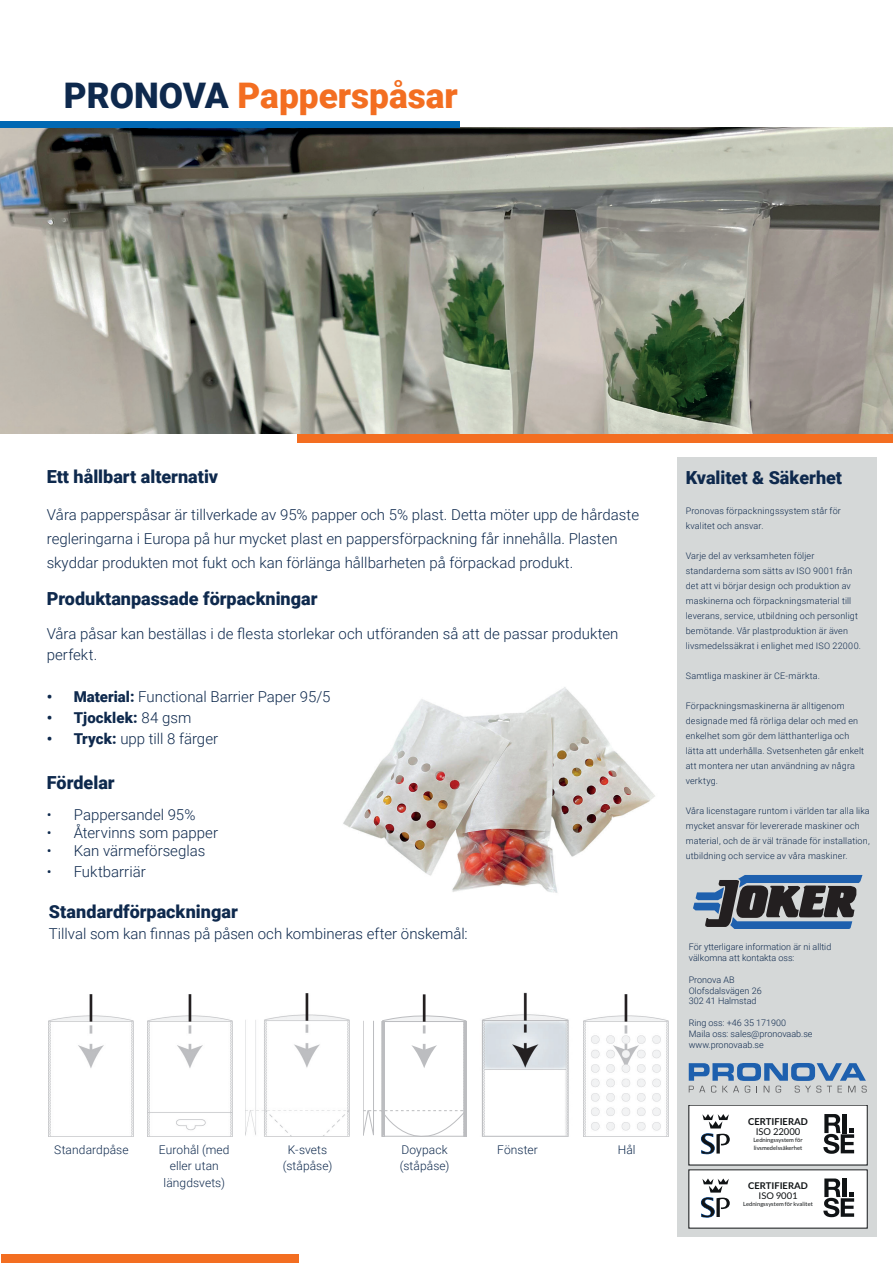
<style>
.page{position:relative;width:893px;height:1263px;background:#fff}
.page>*{position:absolute;margin:0;border:0;box-sizing:border-box;transform-origin:0 0}
.t1{font:900 35.25px "Roboto";color:#f36e21}
.t2{font:900 18px "Roboto";color:#0e294d}
.t3{font:300 15px/24px "Roboto";color:#0e294d}
.t4{font:900 15px "Roboto";letter-spacing:.01em;color:#0e294d}
.t5{font:300 12px/16.5px "Roboto";letter-spacing:.01em;color:#0e294d;text-align:center}
.t6{font:700 9.45px "Lato";color:#101315}
.t7{font:9.45px "Lato";color:#101315}
.t8{font:700 9.3px "Lato";color:#101315}
.t9{font:9.3px "Lato";color:#101315}
.t10{font:300 9px/15px "Roboto";letter-spacing:.02em;color:#0e294d}
.t11{font:300 9px/10.8px "Roboto";color:#0e294d}
.t12{font:5.85px/7.6px "Lato";color:#101315}
.t13{font:5.7px "Lato";color:#101315}
.s1{color:#0e294d}
.s2{font-weight:900}
.s3{font-weight:300}
</style>
<div class="page">
<img style="left:343px;top:687px;width:312px;height:206px">
<div style="left:298px;top:434px;width:595px;height:8px;background:#f36e21"></div>
<div style="left:1px;top:1254px;width:297px;height:9px;background:#f36e21"></div>
<img style="left:0;top:128px;width:893px;height:306px">
<div style="left:0;top:121px;width:459px;height:7px;background:#0168b3"></div>
<div style="left:677px;top:457px;width:199px;height:779px;background:#d5d8d8"></div>
<svg style="left:693px;top:875px;width:169px;height:54px"></svg>
<svg style="left:689px;top:1063px;width:178px;height:29px"></svg>
<div style="left:689px;top:1105px;width:178px;height:60px;background:#fff"></div>
<svg style="left:823px;top:1114px;width:31px;height:40px"></svg>
<svg style="left:701px;top:1134px;width:29px;height:20px"></svg>
<svg style="left:702px;top:1114px;width:27px;height:14px"></svg>
<div style="left:689px;top:1170px;width:178px;height:58px;background:#fff"></div>
<svg style="left:823px;top:1178px;width:31px;height:39px"></svg>
<svg style="left:701px;top:1178px;width:29px;height:39px"></svg>
<img style="left:246px;top:994px;width:103px;height:142px">
<hr style="left:423px;top:994px;width:2px;height:28px;background:#231f20">
<svg style="left:363px;top:1010px;width:104px;height:127px"></svg>
<img style="left:148px;top:994px;width:85px;height:143px">
<img style="left:49px;top:994px;width:85px;height:143px">
<img style="left:584px;top:994px;width:85px;height:143px">
<img style="left:481px;top:992px;width:88px;height:145px">
<h1 class="t1" style="left:64px;top:71px;width:396px"><span class="s1">PRONOVA</span> Papperspåsar</h1>
<h2 class="t2" style="left:47px;top:464px;width:173px">Ett hållbart alternativ</h2>
<p class="t3" style="left:47px;top:502px;width:594px">Våra papperspåsar är tillverkade av 95% papper och 5% plast. Detta möter upp de hårdaste regleringarna i Europa på hur mycket plast en pappersförpackning får innehålla. Plasten skyddar produkten mot fukt och kan förlänga hållbarheten på förpackad produkt.</p>
<h2 class="t2" style="left:47px;top:586px;width:272px">Produktanpassade förpackningar</h2>
<h3 class="t3" style="left:47px;top:622px;width:573px;line-height:21px">Våra påsar kan beställas i de flesta storlekar och utföranden så att de passar produkten perfekt.</h3>
<h3 class="t3" style="left:47px;top:684px;width:285px"><span class="s2">• Material:</span> Functional Barrier Paper 95/5</h3>
<h3 class="t4" style="left:47px;top:707px;width:146px">• Tjocklek: <span class="s3">84 gsm</span></h3>
<h3 class="t3" style="left:47px;top:726px;width:173px"><span class="s2">• Tryck:</span> upp till 8 färger</h3>
<h2 class="t2" style="left:47px;top:770px;width:70px">Fördelar</h2>
<h3 class="t3" style="left:47px;top:802px;width:150px">• Pappersandel 95%</h3>
<h3 class="t3" style="left:47px;top:820px;width:173px">• Återvinns som papper</h3>
<h3 class="t3" style="left:47px;top:838px;width:160px">• Kan värmeförseglas</h3>
<h3 class="t3" style="left:47px;top:859px;width:101px">• Fuktbarriär</h3>
<h2 class="t2" style="left:49px;top:899px;width:190px">Standardförpackningar</h2>
<h3 class="t3" style="left:49px;top:921px;width:420px">Tillval som kan finnas på påsen och kombineras efter önskemål:</h3>
<h3 class="t5" style="left:54px;top:1141px;width:76px">Standardpåse</h3>
<h3 class="t5" style="left:159px;top:1141px;width:72px">Eurohål (med</h3>
<h3 class="t5" style="left:497px;top:1141px;width:42px">Fönster</h3>
<h3 class="t5" style="left:618px;top:1141px;width:19px">Hål</h3>
<h3 class="t5" style="left:164px;top:1157px;width:63px">eller utan längdsvets)</h3>
<h3 class="t5" style="left:283px;top:1141px;width:51px">K-svets (ståpåse)</h3>
<h3 class="t5" style="left:400px;top:1141px;width:51px;text-align:left">Doypack (ståpåse)</h3>
<h2 class="t2" style="left:686px;top:465px;width:158px">Kvalitet &amp; Säkerhet</h2>
<p class="t10" style="left:686px;top:503px;width:157px">Pronovas förpackningssystem står för kvalitet och ansvar.</p>
<p class="t10" style="left:686px;top:548px;width:177px">Varje del av verksamheten följer standarderna som sätts av ISO 9001 från det att vi börjar design och produktion av maskinerna och förpackningsmaterial till leverans, service, utbildning och personligt bemötande. Vår plastproduktion är även livsmedelssäkrat i enlighet med ISO 22000.</p>
<p class="t10" style="left:686px;top:668px;width:136px">Samtliga maskiner är CE-märkta.</p>
<p class="t10" style="left:686px;top:698px;width:180px">Förpackningsmaskinerna är alltigenom designade med få rörliga delar och med en enkelhet som gör dem lätthanterliga och lätta att underhålla. Svetsenheten går enkelt att montera ner utan användning av några verktyg.</p>
<p class="t10" style="left:686px;top:803px;width:186px">Våra licenstagare runtom i världen tar alla lika mycket ansvar för levererade maskiner och material, och de är väl tränade för installation, utbildning och service av våra maskiner.</p>
<p class="t11" style="left:689px;top:941px;width:144px">För ytterligare information är ni alltid välkomna att kontakta oss:</p>
<p class="t11" style="left:689px;top:974px;width:74px">Pronova AB<br>Olofsdalsvägen 26<br>302 41 Halmstad</p>
<p class="t11" style="left:689px;top:1017px;width:125px">Ring oss: +46 35 171900<br>Maila oss: sales@pronovaab.se www.pronovaab.se</p>
<p class="t6" style="left:748px;top:1116px;width:61px">CERTIFIERAD</p>
<p class="t7" style="left:756px;top:1126px;width:46px">ISO 22000</p>
<p class="t12" style="left:753px;top:1136px;width:51px">Ledningssystem för livsmedelssäkerhet</p>
<p class="t8" style="left:748px;top:1180px;width:61px">CERTIFIERAD</p>
<p class="t9" style="left:758px;top:1190px;width:41px">ISO 9001</p>
<p class="t13" style="left:743px;top:1201px;width:71px">Ledningssystem för kvalitet</p>
</div>
